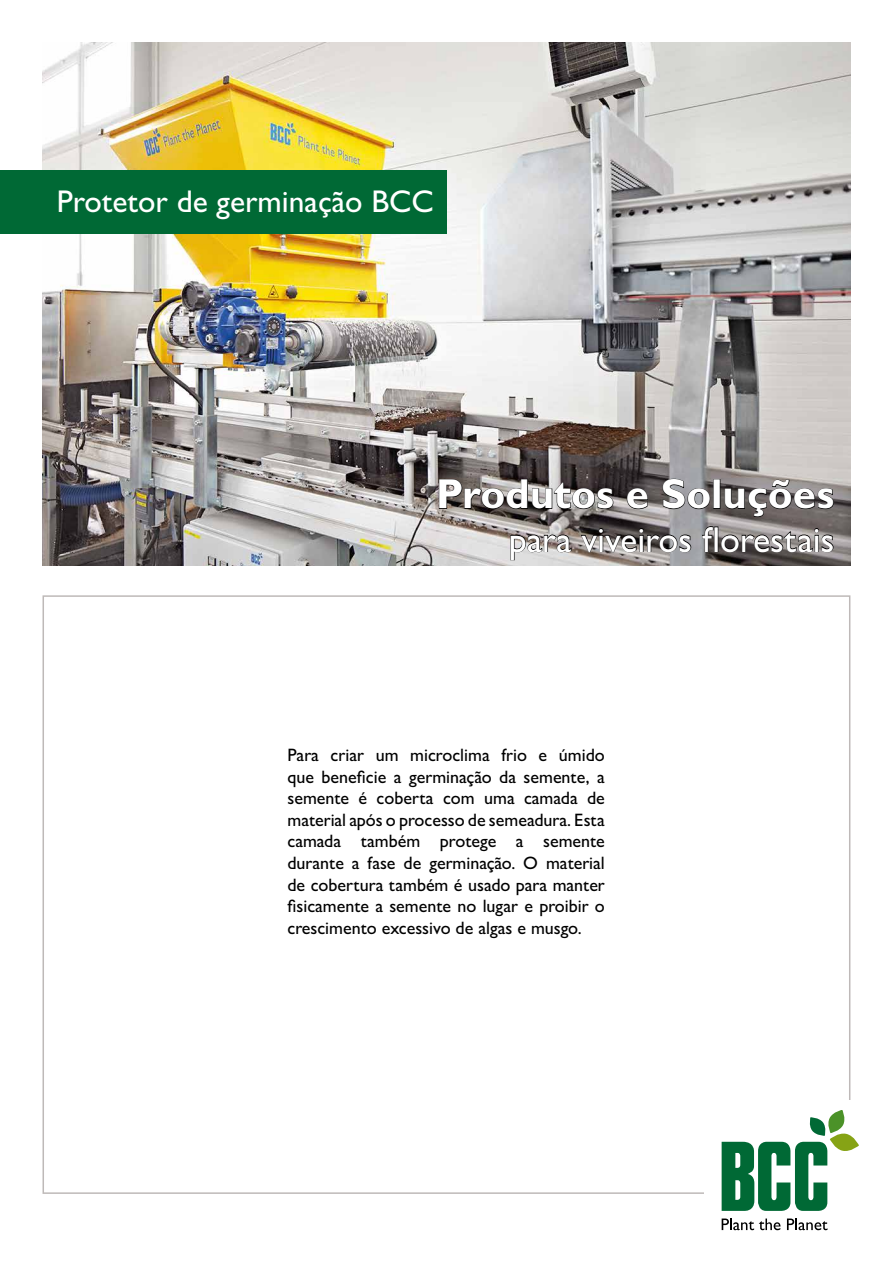
<style>
.page{position:relative;width:893px;height:1263px;background:#fff}
.page>*{position:absolute;margin:0;border:0;box-sizing:border-box;transform-origin:0 0}
.t1{font:700 42px "Gill Sans MT Pro";color:#fff}
.t2{font:500 36px "Gill Sans MT Pro";color:#fff}
.t3{font:31.5px "Gill Sans";color:#fff}
.t4{font:500 18px/21.6px "Gill Sans MT Pro";color:#000;text-align:justify}
</style>
<div class="page">
<img style="left:43px;top:43px;width:807px;height:523px">
<svg style="left:439px;top:479px;width:174px;height:30px;background:#6b6664"></svg>
<svg style="left:627px;top:488px;width:21px;height:21px"></svg>
<svg style="left:663px;top:479px;width:47px;height:30px"></svg>
<div style="left:714px;top:479px;width:6px;height:29px;border:1px solid #000"></div>
<svg style="left:725px;top:480px;width:109px;height:37px;background:#635e5e"></svg>
<svg style="left:511px;top:535px;width:60px;height:25px"></svg>
<svg style="left:581px;top:528px;width:110px;height:24px;background:#5d5a59"></svg>
<svg style="left:702px;top:526px;width:131px;height:26px;background:#6e6a69"></svg>
<div style="left:0;top:170px;width:446px;height:64px;background:#006935"></div>
<svg style="left:722px;top:1111px;width:137px;height:100px"></svg>
<svg style="left:722px;top:1218px;width:58px;height:12px"></svg>
<svg style="left:787px;top:1218px;width:40px;height:12px"></svg>
<h3 class="t3" style="left:57px;top:184px;width:378px">Protetor de germinação BCC</h3>
<h1 class="t1" style="left:436px;top:468px;width:400px">Produtos e Soluções</h1>
<h2 class="t2" style="left:509px;top:518px;width:327px">para viveiros florestais</h2>
<p class="t4" style="left:287px;top:744px;width:319px">Para criar um microclima frio e úmido que beneficie a germinação da semente, a semente é coberta com uma camada de material após o processo de semeadura. Esta camada também protege a semente durante a fase de germinação. O material de cobertura também é usado para manter fisicamente a semente no lugar e proibir o crescimento excessivo de algas e musgo.</p>
</div>
